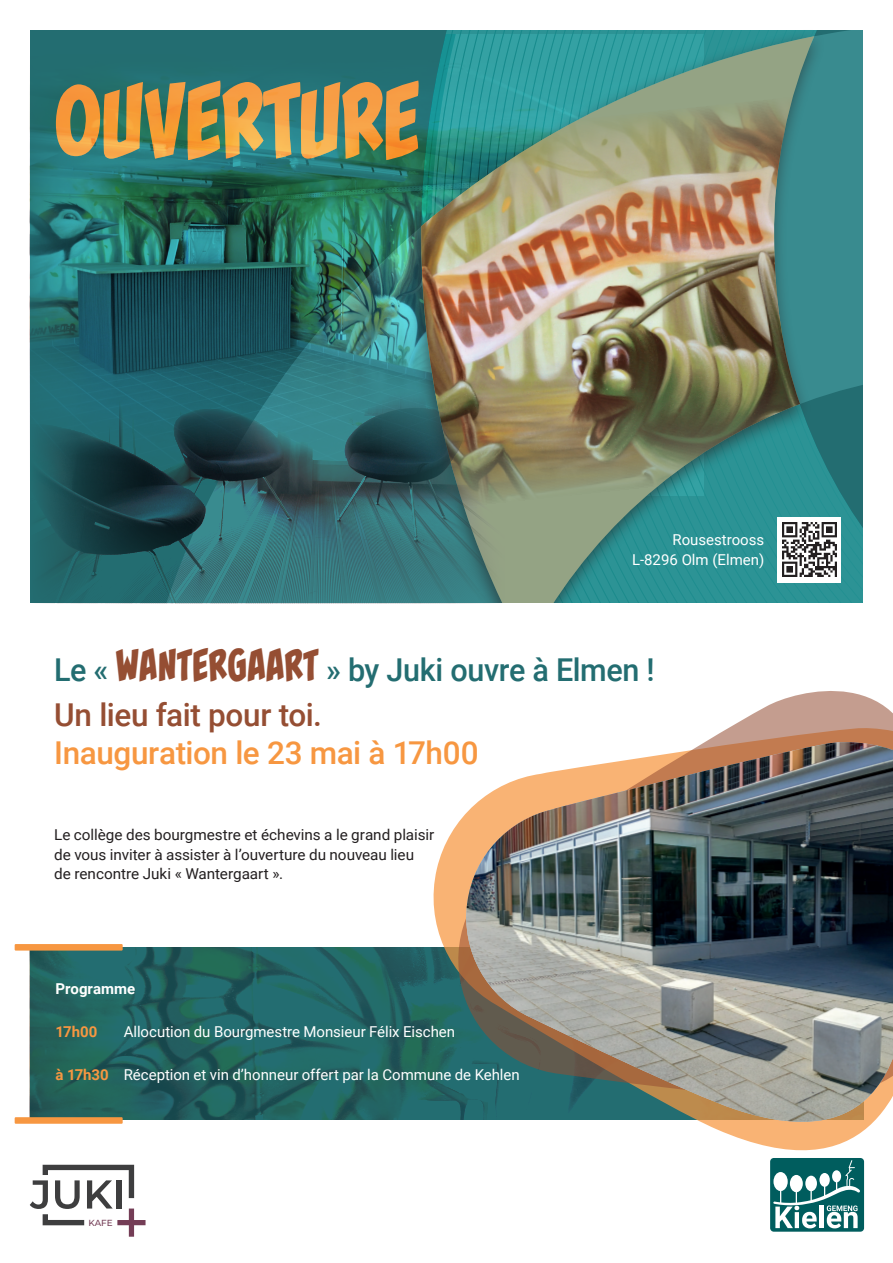
<style>
.page{position:relative;width:893px;height:1263px;background:#fff}
.page>*{position:absolute;margin:0;border:0;box-sizing:border-box;transform-origin:0 0}
.t1{font:700 112.5px "Fighttothe Finish BB";letter-spacing:-.01em;color:#f79741}
.t2{font:500 31.5px/45px "Roboto";letter-spacing:-.015em;color:#236d71}
.t3{font:500 31.5px "Roboto";letter-spacing:-.015em;color:#f79741}
.t4{font:15px/19.5px "Roboto";color:#fff;text-align:right}
.t5{font:15px/19.5px "Roboto";letter-spacing:-.005em;color:#231f20}
.t6{font:700 15px "Roboto";color:#fff}
.t7{font:700 15px "Roboto";letter-spacing:-.005em;color:#f79741}
.t8{font:500 8.85px "Montserrat";color:#743d56}
.s1{font-family:"Fighttothe Finish BB";font-weight:700;font-size:48px;color:#954e33}
.s2{color:#954e33}
.s3{font-weight:700;color:#f79741}
</style>
<div class="page">
<svg style="left:825px;top:30px;width:38px;height:573px;background:#328689"></svg>
<img style="left:30px;top:34px;width:374px;height:272px">
<div style="left:404px;top:29px;width:421px;height:640px;background:#231f20;opacity:.6"></div>
<svg style="left:421px;top:36px;width:393px;height:567px;background:#469892"></svg>
<img style="left:421px;top:94px;width:393px;height:434px">
<div style="left:0;top:603px;width:893px;height:660px;background:#fff"></div>
<img style="left:30px;top:306px;width:476px;height:297px">
<svg style="left:30px;top:1165px;width:116px;height:72px"></svg>
<div style="left:770px;top:1158px;width:94px;height:74px;background:#005d5e;border-radius:4px"></div>
<svg style="left:773px;top:1180px;width:87px;height:48px"></svg>
<img style="left:30px;top:947px;width:394px;height:173px">
<div style="left:15px;top:944px;width:108px;height:6px;background:#f79741"></div>
<div style="left:15px;top:1117px;width:108px;height:7px;background:#f79741"></div>
<div style="left:777px;top:517px;width:64px;height:65px;background:#fff"></div>
<img style="left:782px;top:522px;width:54px;height:55px">
<svg style="left:424px;top:834px;width:441px;height:346px"></svg>
<svg style="left:451px;top:691px;width:442px;height:408px"></svg>
<svg style="left:460px;top:738px;width:433px;height:419px"></svg>
<img style="left:460px;top:742px;width:433px;height:388px">
<h1 class="t1" style="left:54px;top:63px;width:367px">OUVERTURE</h1>
<p class="t4" style="left:632px;top:530px;width:134px">Rousestrooss<br>L-8296 Olm (Elmen)</p>
<h2 class="t2" style="left:54px;top:646px;width:602px">Le « <span class="s1">WANTERGAART</span> » by Juki ouvre à Elmen !<br><span class="s2">Un lieu fait pour toi.</span></h2>
<h2 class="t3" style="left:54px;top:730px;width:426px">Inauguration le 23 mai à 17h00</h2>
<p class="t5" style="left:54px;top:824px;width:382px">Le collège des bourgmestre et échevins a le grand plaisir de vous inviter à assister à l’ouverture du nouveau lieu de rencontre Juki « Wantergaart ».</p>
<p class="t6" style="left:56px;top:978px;width:81px">Programme</p>
<p class="t7" style="left:56px;top:1021px;width:43px">17h00</p>
<p class="t4" style="left:124px;top:1021px;width:333px">Allocution du Bourgmestre Monsieur Félix Eischen</p>
<p class="t4" style="left:56px;top:1064px;width:466px"><span class="s3">à 17h30</span> Réception et vin d’honneur offert par la Commune de Kehlen</p>
<p class="t8" style="left:89px;top:1216px;width:26px">KAFE</p>
</div>
